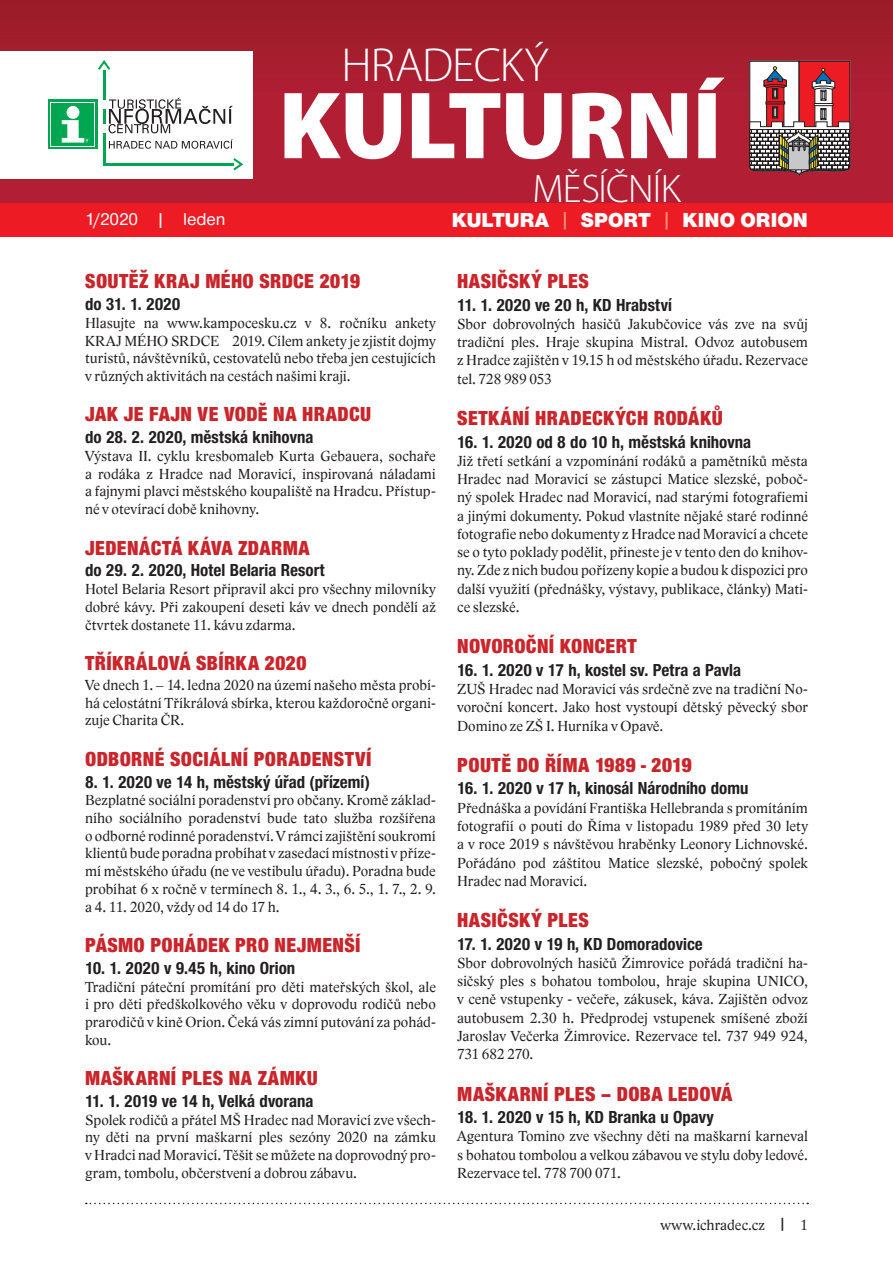
<style>
.page{position:relative;width:893px;height:1263px;background:#fff}
.page>*{position:absolute;margin:0;border:0;box-sizing:border-box;transform-origin:0 0}
.t1{font:900 96.3px "Myriad Pro";letter-spacing:-.01em;color:#fff}
.t2{font:300 48px "Myriad Pro";letter-spacing:-.02em;color:#fff}
.t3{font:300 40.05px "Myriad Pro";letter-spacing:-.015em;color:#fff}
.t4{font:21px "Nimbus Sans Novus TOT Bla Con";letter-spacing:.015em;color:#c9252b}
.t5{font:900 21px "Nimbus Sans Novus TOT";color:#fff}
.t6{font:18px "Nimbus Sans Novus TOT Bol Con";color:#231f20}
.t7{font:500 18px "Nimbus Sans Novus TOT";letter-spacing:-.005em;color:#fff}
.t8{font:15px/18.3px "Lido STFCE";color:#231f20;text-align:justify}
.s1{font-family:"Nimbus Sans Novus TOT Med Con";font-weight:400;color:#f69679}
</style>
<div class="page">
<div style="left:0;top:0;width:893px;height:212px;background:linear-gradient(to bottom,#9f1d2b,#b92039)"></div>
<div style="left:0;top:203px;width:893px;height:34px;background:#ed1c24"></div>
<div style="left:0;top:51px;width:253px;height:128px;background:#fff"></div>
<hr style="left:103px;top:133px;width:2px;height:32px;background:#00a650">
<hr style="left:103px;top:70px;width:2px;height:29px;background:#00a650">
<hr style="left:106px;top:163px;width:127px;height:2px;background:#00a650">
<svg style="left:231px;top:158px;width:13px;height:13px"></svg>
<svg style="left:109px;top:139px;width:124px;height:10px"></svg>
<svg style="left:103px;top:98px;width:130px;height:35px"></svg>
<svg style="left:48px;top:99px;width:49px;height:50px"></svg>
<svg style="left:51px;top:102px;width:44px;height:44px"></svg>
<div style="left:52px;top:103px;width:42px;height:42px;background:#00a650"></div>
<div style="left:67px;top:106px;width:12px;height:13px;background:#fff;border-radius:50%"></div>
<svg style="left:62px;top:120px;width:27px;height:23px"></svg>
<svg style="left:98px;top:60px;width:13px;height:12px"></svg>
<svg style="left:749px;top:60px;width:102px;height:115px"></svg>
<svg style="left:86px;top:1203px;width:722px;height:1px"></svg>
<h2 class="t2" style="left:341px;top:46px;width:209px">HRADECKÝ</h2>
<h1 class="t1" style="left:279px;top:89px;width:445px">KULTURNÍ</h1>
<h3 class="t3" style="left:532px;top:174px;width:150px">MĚSÍČNÍK</h3>
<p class="t7" style="left:85px;top:212px;width:142px">1/2020 | leden</p>
<h3 class="t5" style="left:452px;top:212px;width:358px">KULTURA <span class="s1">|</span> SPORT <span class="s1">|</span> KINO ORION</h3>
<h3 class="t4" style="left:85px;top:273px;width:277px">SOUTĚŽ KRAJ MÉHO SRDCE 2019</h3>
<p class="t6" style="left:85px;top:297px;width:97px">do 31. 1. 2020</p>
<p class="t8" style="left:85px;top:314px;width:352px;line-height:17.7px">Hlasujte na www.kampocesku.cz v 8. ročníku ankety KRAJ MÉHO SRDCE 2019. Cílem ankety je zjistit dojmy turistů, návštěvníků, cestovatelů nebo třeba jen cestujících v různých aktivitách na cestách našimi kraji.</p>
<h3 class="t4" style="left:85px;top:406px;width:287px">JAK JE FAJN VE VODĚ NA HRADCU</h3>
<p class="t6" style="left:85px;top:430px;width:230px">do 28. 2. 2020, městská knihovna</p>
<p class="t8" style="left:85px;top:447px;width:352px;line-height:17.7px">Výstava II. cyklu kresbomaleb Kurta Gebauera, sochaře a rodáka z Hradce nad Moravicí, inspirovaná náladami a fajnymi plavci městského koupaliště na Hradcu. Přístup&shy;né v otevírací době knihovny.</p>
<h3 class="t4" style="left:85px;top:539px;width:226px">JEDENÁCTÁ KÁVA ZDARMA</h3>
<p class="t6" style="left:85px;top:563px;width:241px">do 29. 2. 2020, Hotel Belaria Resort</p>
<p class="t8" style="left:85px;top:580px;width:352px;line-height:17.7px">Hotel Belaria Resort připravil akci pro všechny milovníky dobré kávy. Při zakoupení deseti káv ve dnech pondělí až čtvrtek dostanete 11. kávu zdarma.</p>
<h3 class="t4" style="left:85px;top:655px;width:223px">TŘÍKRÁLOVÁ SBÍRKA 2020</h3>
<p class="t8" style="left:85px;top:676px;width:352px;line-height:17.7px">Ve dnech 1. – 14. ledna 2020 na území našeho města probí&shy;há celostátní Tříkrálová sbírka, kterou každoročně organi&shy;zuje Charita ČR.</p>
<h3 class="t4" style="left:85px;top:750px;width:288px">ODBORNÉ SOCIÁLNÍ PORADENSTVÍ</h3>
<p class="t6" style="left:85px;top:774px;width:286px">8. 1. 2020 ve 14 h, městský úřad (přízemí)</p>
<p class="t8" style="left:85px;top:792px;width:352px;line-height:17.7px">Bezplatné sociální poradenství pro občany. Kromě základ&shy;ního sociálního poradenství bude tato služba rozšířena o odborné rodinné poradenství. V rámci zajištění soukromí klientů bude poradna probíhat v zasedací místnosti v příze&shy;mí městského úřadu (ne ve vestibulu úřadu). Poradna bude probíhat 6 x ročně v termínech 8. 1., 4. 3., 6. 5., 1. 7., 2. 9. a 4. 11. 2020, vždy od 14 do 17 h.</p>
<h3 class="t4" style="left:85px;top:937px;width:277px">PÁSMO POHÁDEK PRO NEJMENŠÍ</h3>
<p class="t6" style="left:85px;top:961px;width:212px">10. 1. 2020 v 9.45 h, kino Orion</p>
<p class="t8" style="left:85px;top:978px;width:352px;line-height:17.7px">Tradiční páteční promítání pro děti mateřských škol, ale i pro děti předškolkového věku v doprovodu rodičů nebo prarodičů v kině Orion. Čeká vás zimní putování za pohád&shy;kou.</p>
<h3 class="t4" style="left:85px;top:1070px;width:234px">MAŠKARNÍ PLES NA ZÁMKU</h3>
<p class="t6" style="left:85px;top:1094px;width:230px">11. 1. 2019 ve 14 h, Velká dvorana</p>
<p class="t8" style="left:85px;top:1111px;width:352px;line-height:17.7px">Spolek rodičů a přátel MŠ Hradec nad Moravicí zve všech&shy;ny děti na první maškarní ples sezóny 2020 na zámku v Hradci nad Moravicí. Těšit se můžete na doprovodný pro&shy;gram, tombolu, občerstvení a dobrou zábavu.</p>
<h3 class="t4" style="left:457px;top:273px;width:133px">HASIČSKÝ PLES</h3>
<p class="t6" style="left:457px;top:298px;width:216px">11. 1. 2020 ve 20 h, KD Hrabství</p>
<p class="t8" style="left:457px;top:315px;width:352px">Sbor dobrovolných hasičů Jakubčovice vás zve na svůj tradiční ples. Hraje skupina Mistral. Odvoz autobusem z Hradce zajištěn v 19.15 h od městského úřadu. Rezervace tel. 728 989 053</p>
<h3 class="t4" style="left:457px;top:410px;width:267px">SETKÁNÍ HRADECKÝCH RODÁKŮ</h3>
<p class="t6" style="left:457px;top:434px;width:296px">16. 1. 2020 od 8 do 10 h, městská knihovna</p>
<p class="t8" style="left:457px;top:452px;width:352px">Již třetí setkání a vzpomínání rodáků a pamětníků města Hradec nad Moravicí se zástupci Matice slezské, poboč&shy;ný spolek Hradec nad Moravicí, nad starými fotografiemi a jinými dokumenty. Pokud vlastníte nějaké staré rodinné fotografie nebo dokumenty z Hradce nad Moravicí a chcete se o tyto poklady podělit, přineste je v tento den do knihov&shy;ny. Zde z nich budou pořízeny kopie a budou k dispozici pro další využití (přednášky, výstavy, publikace, články) Mati&shy;ce slezské.</p>
<h3 class="t4" style="left:457px;top:638px;width:181px">NOVOROČNÍ KONCERT</h3>
<p class="t6" style="left:457px;top:663px;width:285px">16. 1. 2020 v 17 h, kostel sv. Petra a Pavla</p>
<p class="t8" style="left:457px;top:680px;width:352px">ZUŠ Hradec nad Moravicí vás srdečně zve na tradiční No&shy;voroční koncert. Jako host vystoupí dětský pěvecký sbor Domino ze ZŠ I. Hurníka v Opavě.</p>
<h3 class="t4" style="left:457px;top:757px;width:236px">POUTĚ DO ŘÍMA 1989 - 2019</h3>
<p class="t6" style="left:457px;top:781px;width:293px">16. 1. 2020 v 17 h, kinosál Národního domu</p>
<p class="t8" style="left:457px;top:799px;width:352px">Přednáška a povídání Františka Hellebranda s promítáním fotografií o pouti do Říma v listopadu 1989 před 30 lety a v roce 2019 s návštěvou hraběnky Leonory Lichnovské.<br>Pořádáno pod záštitou Matice slezské, pobočný spolek Hradec nad Moravicí.</p>
<h3 class="t4" style="left:457px;top:912px;width:133px">HASIČSKÝ PLES</h3>
<p class="t6" style="left:457px;top:937px;width:247px">17. 1. 2020 v 19 h, KD Domoradovice</p>
<p class="t8" style="left:457px;top:954px;width:352px">Sbor dobrovolných hasičů Žimrovice pořádá tradiční ha&shy;sičský ples s bohatou tombolou, hraje skupina UNICO, v ceně vstupenky - večeře, zákusek, káva. Zajištěn odvoz autobusem 2.30 h. Předprodej vstupenek smíšené zboží Jaroslav Večerka Žimrovice. Rezervace tel. 737 949 924, 731 682 270.</p>
<h3 class="t4" style="left:457px;top:1085px;width:277px">MAŠKARNÍ PLES – DOBA LEDOVÁ</h3>
<p class="t6" style="left:457px;top:1110px;width:258px">18. 1. 2020 v 15 h, KD Branka u Opavy</p>
<p class="t8" style="left:457px;top:1127px;width:352px">Agentura Tomino zve všechny děti na maškarní karneval s bohatou tombolou a velkou zábavou ve stylu doby ledové.<br>Rezervace tel. 778 700 071.</p>
<p class="t8" style="left:660px;top:1216px;width:149px">www.ichradec.cz | 1</p>
</div>
